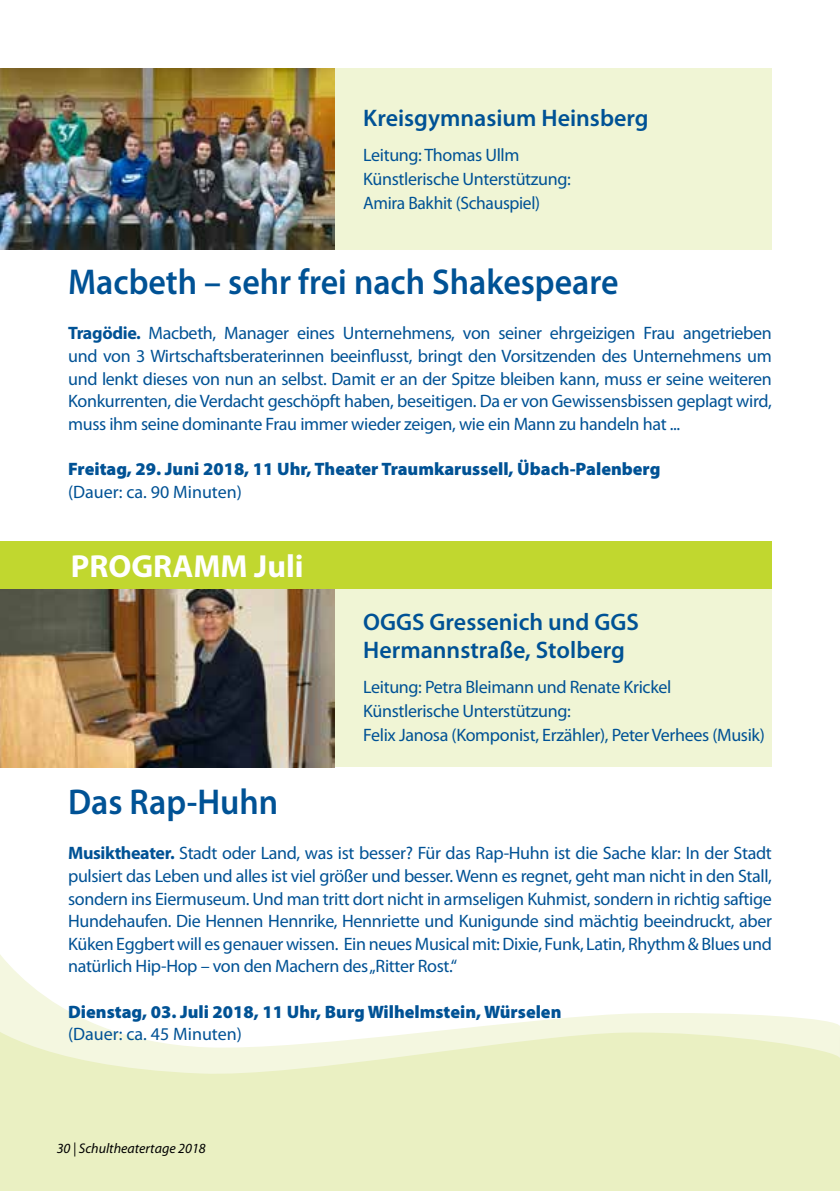
<style>
.page{position:relative;width:840px;height:1191px;background:#fff}
.page>*{position:absolute;margin:0;border:0;box-sizing:border-box;transform-origin:0 0}
.t1{font:600 36px "Myriad Pro";color:#005295;scale:.94 1}
.t2{font:700 32px "Myriad Pro";color:#fff}
.t3{font:600 24px/28px "Myriad Pro";color:#005295}
.t4{font:18px/22.6px "Myriad Pro";letter-spacing:-.02em;color:#005295}
.t5{font:900 18px "Myriad Pro";color:#005295}
.t6{font:18px "Myriad Pro";color:#005295}
.t7{font:italic 14px "Myriad Pro";color:#000}
.s1{font-weight:700}
</style>
<div class="page">
<div style="left:0;top:1077px;width:839px;height:114px;background:#eaf0c2"></div>
<svg style="left:0;top:955px;width:839px;height:122px"></svg>
<svg style="left:839px;top:1025px;width:1px;height:166px"></svg>
<div style="left:113px;top:68px;width:658px;height:181px;background:#f0f5d5"></div>
<div style="left:113px;top:585px;width:658px;height:182px;background:#f0f5d5"></div>
<img style="left:0;top:68px;width:334px;height:181px">
<img style="left:0;top:589px;width:334px;height:178px">
<div style="left:0;top:541px;width:771px;height:48px;background:#c1d72f"></div>
<h3 class="t3" style="left:363px;top:104px;width:287px">Kreisgymnasium Heinsberg</h3>
<p class="t4" style="left:363px;top:144px;width:209px;line-height:24px">Leitung: Thomas Ullm<br>Künstlerische Unterstützung:<br>Amira Bakhit (Schauspiel)</p>
<h1 class="t1" style="left:68px;top:262px;width:587px">Macbeth – sehr frei nach Shakespeare</h1>
<p class="t4" style="left:68px;top:322px;width:705px;text-align:justify"><span class="s1">Tragödie.</span> Macbeth, Manager eines Unternehmens, von seiner ehrgeizigen Frau angetrieben und von 3 Wirtschaftsberaterinnen beeinflusst, bringt den Vorsitzenden des Unternehmens um und lenkt dieses von nun an selbst. Damit er an der Spitze bleiben kann, muss er seine weiteren Konkurrenten, die Verdacht geschöpft haben, beseitigen. Da er von Gewissensbissen geplagt wird, muss ihm seine dominante Frau immer wieder zeigen, wie ein Mann zu handeln hat ...</p>
<p class="t5" style="left:68px;top:459px;width:593px">Freitag, 29. Juni 2018, 11 Uhr, Theater Traumkarussell, Übach-Palenberg</p>
<p class="t6" style="left:68px;top:482px;width:175px">(Dauer: ca. 90 Minuten)</p>
<h2 class="t2" style="left:71px;top:548px;width:234px">PROGRAMM Juli</h2>
<h3 class="t3" style="left:363px;top:608px;width:277px">OGGS Gressenich und GGS<br>Hermannstraße, Stolberg</h3>
<p class="t4" style="left:363px;top:675px;width:403px;line-height:24px">Leitung: Petra Bleimann und Renate Krickel<br>Künstlerische Unterstützung:<br>Felix Janosa (Komponist, Erzähler), Peter Verhees (Musik)</p>
<h1 class="t1" style="left:68px;top:782px;width:225px">Das Rap-Huhn</h1>
<p class="t4" style="left:68px;top:842px;width:705px;text-align:justify"><span class="s1">Musiktheater.</span> Stadt oder Land, was ist besser? Für das Rap-Huhn ist die Sache klar: In der Stadt pulsiert das Leben und alles ist viel größer und besser. Wenn es regnet, geht man nicht in den Stall, sondern ins Eiermuseum. Und man tritt dort nicht in armseligen Kuhmist, sondern in richtig saftige Hundehaufen. Die Hennen Hennrike, Hennriette und Kunigunde sind mächtig beeindruckt, aber Küken Eggbert will es genauer wissen. Ein neues Musical mit: Dixie, Funk, Latin, Rhythm &amp; Blues und natürlich Hip-Hop – von den Machern des „Ritter Rost.“</p>
<p class="t5" style="left:68px;top:1001px;width:494px">Dienstag, 03. Juli 2018, 11 Uhr, Burg Wilhelmstein, Würselen</p>
<p class="t6" style="left:68px;top:1024px;width:175px">(Dauer: ca. 45 Minuten)</p>
<p class="t7" style="left:57px;top:1141px;width:150px">30 | Schultheatertage 2018</p>
</div>
